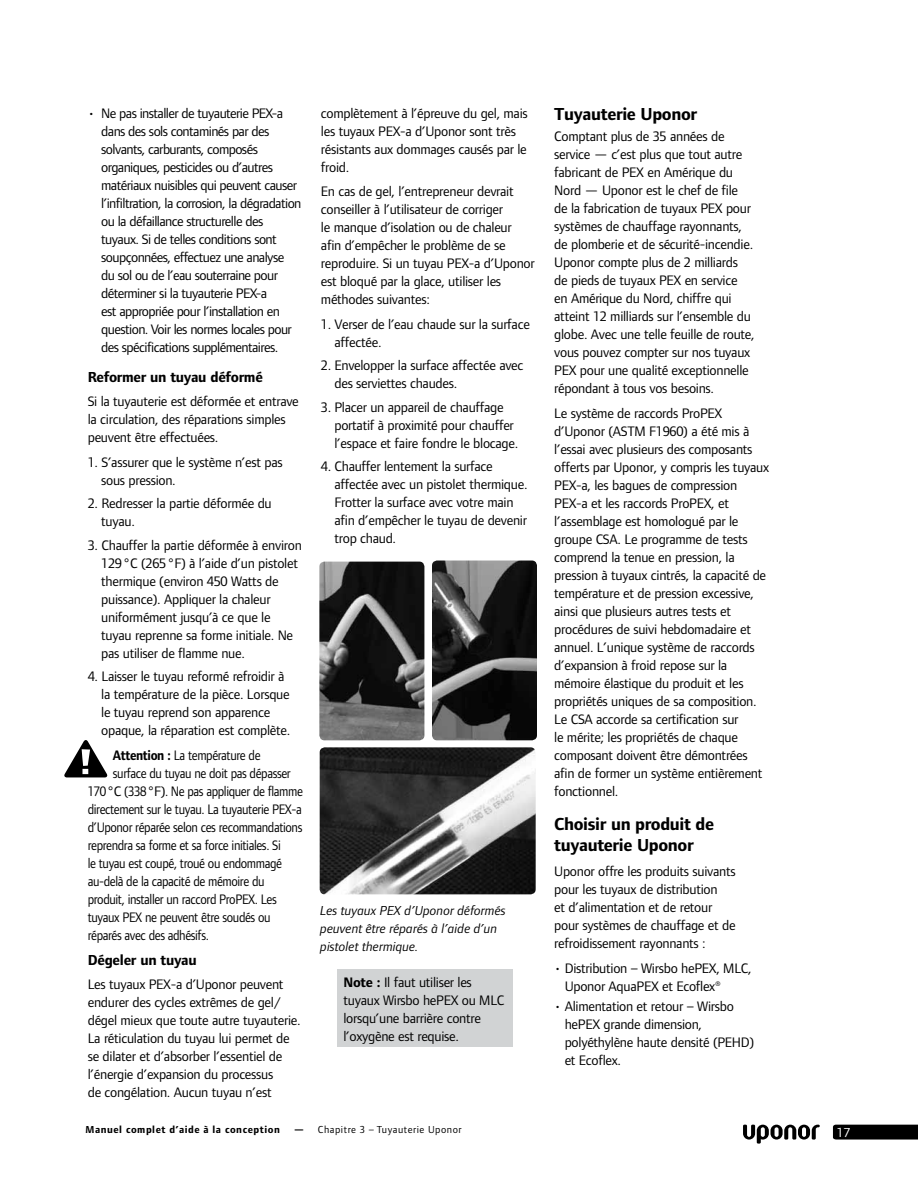
<style>
.page{position:relative;width:918px;height:1188px;background:#fff}
.page>*{position:absolute;margin:0;border:0;box-sizing:border-box;transform-origin:0 0}
.t1{font:700 18px/21px "Foundry Form Sans";letter-spacing:-.02em;color:#000}
.t2{font:700 15px "Foundry Form Sans";letter-spacing:-.02em;color:#000}
.t3{font:14.25px/18px "Foundry Form Sans";letter-spacing:-.02em;color:#000}
.t4{font:14.25px/18px "Foundry Form Sans";letter-spacing:-.04em;color:#000}
.t5{font:14.25px "Foundry Form Sans";letter-spacing:-.02em;color:#000;scale:.9 1}
.t6{font:italic 13.5px/18px "Foundry Form Sans";color:#000}
.t7{font:13.5px "Foundry Form Sans";color:#fff}
.t8{font:700 10.5px "Foundry Form Sans";letter-spacing:.05em;color:#000}
.t9{font:10.5px "Foundry Form Sans";letter-spacing:.05em;color:#000}
.s1{font-weight:700}
</style>
<div class="page">
<svg style="left:743px;top:1125px;width:77px;height:19px"></svg>
<svg style="left:833px;top:1125px;width:85px;height:15px"></svg>
<img style="left:320px;top:747px;width:216px;height:147px">
<img style="left:319px;top:562px;width:105px;height:178px">
<img style="left:432px;top:561px;width:105px;height:179px">
<div style="left:338px;top:970px;width:175px;height:77px;background:#d1d3d4"></div>
<svg style="left:64px;top:740px;width:43px;height:37px"></svg>
<p class="t4" style="left:101px;top:104px;width:202px;text-indent:-13px">• Ne pas installer de tuyauterie PEX-a dans des sols contaminés par des solvants, carburants, composés organiques, pesticides ou d’autres matériaux nuisibles qui peuvent causer l’infiltration, la corrosion, la dégradation ou la défaillance structurelle des tuyaux. Si de telles conditions sont soupçonnées, effectuez une analyse du sol ou de l’eau souterraine pour déterminer si la tuyauterie PEX-a<br>est appropriée pour l’installation en question. Voir les normes locales pour des spécifications supplémentaires.</p>
<p class="t2" style="left:88px;top:368px;width:177px">Reformer un tuyau déformé</p>
<p class="t3" style="left:88px;top:392px;width:213px">Si la tuyauterie est déformée et entrave la circulation, des réparations simples peuvent être effectuées.</p>
<p class="t3" style="left:101px;top:453px;width:183px;text-indent:-13px">1. S’assurer que le système n’est pas sous pression.</p>
<p class="t3" style="left:101px;top:495px;width:172px;text-indent:-13px">2. Redresser la partie déformée du tuyau.</p>
<p class="t3" style="left:101px;top:536px;width:202px;text-indent:-13px">3. Chauffer la partie déformée à environ 129°C (265°F) à l’aide d’un pistolet thermique (environ 450 Watts de puissance). Appliquer la chaleur uniformément jusqu’à ce que le tuyau reprenne sa forme initiale. Ne pas utiliser de flamme nue.</p>
<p class="t3" style="left:101px;top:667px;width:191px;text-indent:-13px">4. Laisser le tuyau reformé refroidir à la température de la pièce. Lorsque le tuyau reprend son apparence opaque, la réparation est complète.</p>
<p class="t5" style="left:113px;top:747px;width:166px"><span class="s1">Attention :</span> La température de</p>
<p class="t5" style="left:113px;top:765px;width:199px">surface du tuyau ne doit pas dépasser</p>
<p class="t5" style="left:88px;top:783px;width:241px">170°C (338°F). Ne pas appliquer de flamme</p>
<p class="t5" style="left:88px;top:801px;width:239px">directement sur le tuyau. La tuyauterie PEX-a</p>
<p class="t5" style="left:88px;top:819px;width:240px">d’Uponor réparée selon ces recommandations</p>
<p class="t5" style="left:88px;top:837px;width:216px">reprendra sa forme et sa force initiales. Si</p>
<p class="t5" style="left:88px;top:855px;width:217px">le tuyau est coupé, troué ou endommagé</p>
<p class="t5" style="left:88px;top:873px;width:198px">au-delà de la capacité de mémoire du</p>
<p class="t5" style="left:88px;top:891px;width:212px">produit, installer un raccord ProPEX. Les</p>
<p class="t5" style="left:88px;top:909px;width:205px">tuyaux PEX ne peuvent être soudés ou</p>
<p class="t5" style="left:88px;top:927px;width:136px">réparés avec des adhésifs.</p>
<p class="t2" style="left:88px;top:951px;width:111px">Dégeler un tuyau</p>
<p class="t3" style="left:88px;top:976px;width:214px">Les tuyaux PEX-a d’Uponor peuvent endurer des cycles extrêmes de gel/ dégel mieux que toute autre tuyauterie.<br>La réticulation du tuyau lui permet de se dilater et d’absorber l’essentiel de l’énergie d’expansion du processus<br>de congélation. Aucun tuyau n’est</p>
<p class="t3" style="left:321px;top:104px;width:208px">complètement à l’épreuve du gel, mais les tuyaux PEX-a d’Uponor sont très résistants aux dommages causés par le froid.</p>
<p class="t3" style="left:321px;top:182px;width:215px">En cas de gel, l’entrepreneur devrait conseiller à l’utilisateur de corriger<br>le manque d’isolation ou de chaleur afin d’empêcher le problème de se reproduire. Si un tuyau PEX-a d’Uponor est bloqué par la glace, utiliser les méthodes suivantes:</p>
<p class="t3" style="left:334px;top:315px;width:197px;text-indent:-13px">1. Verser de l’eau chaude sur la surface affectée.</p>
<p class="t3" style="left:334px;top:357px;width:191px;text-indent:-13px">2. Envelopper la surface affectée avec des serviettes chaudes.</p>
<p class="t3" style="left:334px;top:398px;width:185px;text-indent:-13px">3. Placer un appareil de chauffage portatif à proximité pour chauffer l’espace et faire fondre le blocage.</p>
<p class="t3" style="left:334px;top:457px;width:195px;text-indent:-13px">4. Chauffer lentement la surface affectée avec un pistolet thermique.<br>Frotter la surface avec votre main afin d’empêcher le tuyau de devenir trop chaud.</p>
<p class="t6" style="left:320px;top:902px;width:187px">Les tuyaux PEX d’Uponor déformés peuvent être réparés à l’aide d’un pistolet thermique.</p>
<p class="t3" style="left:344px;top:973px;width:163px"><span class="s1">Note :</span> Il faut utiliser les tuyaux Wirsbo hePEX ou MLC lorsqu’une barrière contre l’oxygène est requise.</p>
<p class="t1" style="left:554px;top:104px;width:145px">Tuyauterie Uponor</p>
<p class="t3" style="left:554px;top:127px;width:202px">Comptant plus de 35 années de service — c’est plus que tout autre fabricant de PEX en Amérique du Nord — Uponor est le chef de file de la fabrication de tuyaux PEX pour systèmes de chauffage rayonnants, de plomberie et de sécurité-incendie.<br>Uponor compte plus de 2 milliards de pieds de tuyaux PEX en service<br>en Amérique du Nord, chiffre qui atteint 12 milliards sur l’ensemble du globe. Avec une telle feuille de route, vous pouvez compter sur nos tuyaux PEX pour une qualité exceptionnelle répondant à tous vos besoins.</p>
<p class="t3" style="left:554px;top:404px;width:216px">Le système de raccords ProPEX d’Uponor (ASTM F1960) a été mis à l’essai avec plusieurs des composants offerts par Uponor, y compris les tuyaux PEX-a, les bagues de compression PEX-a et les raccords ProPEX, et l’assemblage est homologué par le groupe CSA. Le programme de tests comprend la tenue en pression, la pression à tuyaux cintrés, la capacité de température et de pression excessive, ainsi que plusieurs autres tests et procédures de suivi hebdomadaire et annuel. L’unique système de raccords d’expansion à froid repose sur la mémoire élastique du produit et les propriétés uniques de sa composition.<br>Le CSA accorde sa certification sur<br>le mérite; les propriétés de chaque composant doivent être démontrées afin de former un système entièrement fonctionnel.</p>
<p class="t1" style="left:554px;top:814px;width:161px">Choisir un produit de tuyauterie Uponor</p>
<p class="t3" style="left:554px;top:862px;width:183px">Uponor offre les produits suivants pour les tuyaux de distribution<br>et d’alimentation et de retour pour systèmes de chauffage et de refroidissement rayonnants :</p>
<p class="t3" style="left:565px;top:959px;width:189px;text-indent:-10px">• Distribution – Wirsbo hePEX, MLC,<br>Uponor AquaPEX et Ecoflex®</p>
<p class="t3" style="left:565px;top:998px;width:191px;text-indent:-10px">• Alimentation et retour – Wirsbo hePEX grande dimension, polyéthylène haute densité (PEHD) et Ecoflex.</p>
<p class="t8" style="left:85px;top:1124px;width:196px">Manuel complet d’aide à la conception</p>
<p class="t9" style="left:294px;top:1124px;width:169px"><span class="s1">—</span> Chapitre 3 – Tuyauterie Uponor</p>
<p class="t7" style="left:837px;top:1125px;width:15px">17</p>
</div>
